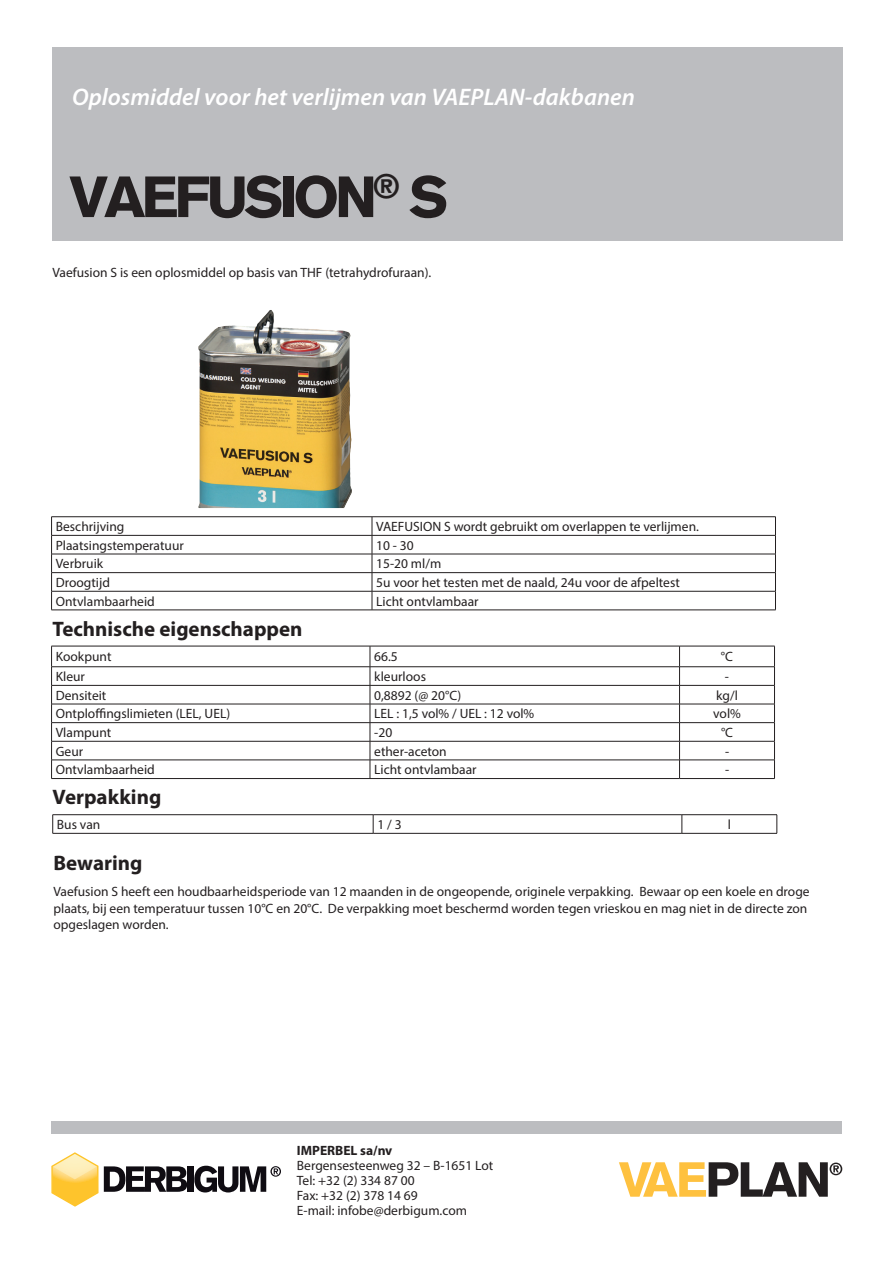
<style>
.page{position:relative;width:893px;height:1263px;background:#fff}
.page>*{position:absolute;margin:0;border:0;box-sizing:border-box;transform-origin:0 0}
.t1{font:900 57px "Akzidenz Grotesk";letter-spacing:-.07em;color:#231f20}
.t2{font:italic 600 24px "Myriad Pro";color:#fff}
.t3{font:700 21px "Myriad Pro";color:#231f20}
.t4{font:13.5px/15px "Myriad Pro";color:#231f20}
.t5{font:700 13.5px "Myriad Pro";color:#231f20}
</style>
<div class="page">
<div style="left:52px;top:47px;width:790px;height:193px;background:#bcbdc0"></div>
<div style="left:52px;top:1122px;width:790px;height:12px;background:#bcbdc0"></div>
<img style="left:198px;top:310px;width:154px;height:198px">
<svg style="left:52px;top:647px;width:722px;height:131px"></svg>
<hr style="left:51px;top:646px;width:319px;height:1px;background:#231f20">
<hr style="left:370px;top:646px;width:309px;height:1px;background:#231f20">
<hr style="left:679px;top:646px;width:96px;height:1px;background:#231f20">
<hr style="left:51px;top:666px;width:319px;height:1px;background:#231f20">
<hr style="left:370px;top:666px;width:309px;height:1px;background:#231f20">
<hr style="left:679px;top:666px;width:96px;height:1px;background:#231f20">
<hr style="left:51px;top:685px;width:319px;height:1px;background:#231f20">
<hr style="left:370px;top:685px;width:309px;height:1px;background:#231f20">
<hr style="left:679px;top:685px;width:96px;height:1px;background:#231f20">
<hr style="left:51px;top:704px;width:319px;height:1px;background:#231f20">
<hr style="left:370px;top:704px;width:309px;height:1px;background:#231f20">
<hr style="left:679px;top:704px;width:96px;height:1px;background:#231f20">
<hr style="left:51px;top:722px;width:319px;height:1px;background:#231f20">
<hr style="left:370px;top:722px;width:309px;height:1px;background:#231f20">
<hr style="left:679px;top:722px;width:96px;height:1px;background:#231f20">
<hr style="left:51px;top:741px;width:319px;height:1px;background:#231f20">
<hr style="left:370px;top:741px;width:309px;height:1px;background:#231f20">
<hr style="left:679px;top:741px;width:96px;height:1px;background:#231f20">
<hr style="left:51px;top:760px;width:319px;height:1px;background:#231f20">
<svg style="left:51px;top:646px;width:1px;height:132px"></svg>
<hr style="left:370px;top:760px;width:309px;height:1px;background:#231f20">
<svg style="left:370px;top:646px;width:1px;height:132px"></svg>
<hr style="left:679px;top:760px;width:96px;height:1px;background:#231f20">
<svg style="left:679px;top:646px;width:1px;height:132px"></svg>
<svg style="left:774px;top:646px;width:1px;height:132px"></svg>
<hr style="left:51px;top:778px;width:319px;height:1px;background:#231f20">
<hr style="left:370px;top:778px;width:309px;height:1px;background:#231f20">
<hr style="left:679px;top:778px;width:96px;height:1px;background:#231f20">
<svg style="left:51px;top:1152px;width:136px;height:55px"></svg>
<div style="left:188px;top:1166px;width:6px;height:26px;background:#0f0c12"></div>
<svg style="left:194px;top:1166px;width:87px;height:26px"></svg>
<svg style="left:619px;top:1162px;width:223px;height:35px"></svg>
<svg style="left:52px;top:517px;width:723px;height:93px"></svg>
<hr style="left:51px;top:516px;width:321px;height:1px;background:#231f20">
<hr style="left:372px;top:516px;width:404px;height:1px;background:#231f20">
<hr style="left:51px;top:535px;width:321px;height:1px;background:#231f20">
<hr style="left:372px;top:535px;width:404px;height:1px;background:#231f20">
<hr style="left:51px;top:554px;width:321px;height:1px;background:#231f20">
<hr style="left:372px;top:554px;width:404px;height:1px;background:#231f20">
<hr style="left:51px;top:572px;width:321px;height:1px;background:#231f20">
<hr style="left:372px;top:572px;width:404px;height:1px;background:#231f20">
<hr style="left:51px;top:591px;width:321px;height:1px;background:#231f20">
<svg style="left:51px;top:517px;width:1px;height:93px"></svg>
<hr style="left:372px;top:591px;width:404px;height:1px;background:#231f20">
<svg style="left:372px;top:517px;width:1px;height:93px"></svg>
<svg style="left:775px;top:517px;width:1px;height:93px"></svg>
<hr style="left:51px;top:610px;width:321px;height:1px;background:#231f20">
<hr style="left:372px;top:610px;width:404px;height:1px;background:#231f20">
<hr style="left:53px;top:814px;width:320px;height:1px;background:#231f20">
<hr style="left:373px;top:814px;width:309px;height:1px;background:#231f20">
<hr style="left:682px;top:814px;width:95px;height:1px;background:#231f20">
<svg style="left:52px;top:815px;width:726px;height:18px"></svg>
<hr style="left:53px;top:833px;width:320px;height:1px;background:#231f20">
<hr style="left:373px;top:833px;width:309px;height:1px;background:#231f20">
<hr style="left:682px;top:833px;width:95px;height:1px;background:#231f20">
<h2 class="t2" style="left:72px;top:81px;width:564px">Oplosmiddel voor het verlijmen van VAEPLAN-dakbanen</h2>
<h1 class="t1" style="left:69px;top:163px;width:381px">VAEFUSION<sup>®</sup> S</h1>
<p class="t4" style="left:53px;top:265px;width:380px">Vaefusion S is een oplosmiddel op basis van THF (tetrahydrofuraan).</p>
<p class="t4" style="left:56px;top:519px;width:70px">Beschrijving</p>
<p class="t4" style="left:376px;top:519px;width:324px">VAEFUSION S wordt gebruikt om overlappen te verlijmen.</p>
<p class="t4" style="left:56px;top:537px;width:130px">Plaatsingstemperatuur</p>
<p class="t4" style="left:376px;top:537px;width:39px">10 - 30</p>
<p class="t4" style="left:56px;top:556px;width:49px">Verbruik</p>
<p class="t4" style="left:376px;top:556px;width:67px">15-20 ml/m</p>
<p class="t4" style="left:56px;top:575px;width:56px">Droogtijd</p>
<p class="t4" style="left:376px;top:575px;width:305px">5u voor het testen met de naald, 24u voor de afpeltest</p>
<p class="t4" style="left:56px;top:593px;width:100px">Ontvlambaarheid</p>
<p class="t4" style="left:376px;top:593px;width:104px">Licht ontvlambaar</p>
<h3 class="t3" style="left:53px;top:615px;width:252px">Technische eigenschappen</h3>
<p class="t4" style="left:56px;top:649px;width:57px">Kookpunt</p>
<p class="t4" style="left:374px;top:649px;width:25px">66.5</p>
<p class="t4" style="left:721px;top:649px;width:14px">°C</p>
<p class="t4" style="left:56px;top:669px;width:31px">Kleur</p>
<p class="t4" style="left:374px;top:669px;width:53px">kleurloos</p>
<p class="t4" style="left:725px;top:669px;width:6px">-</p>
<p class="t4" style="left:56px;top:687px;width:52px">Densiteit</p>
<p class="t4" style="left:374px;top:687px;width:88px">0,8892 (@ 20°C)</p>
<p class="t4" style="left:716px;top:687px;width:23px">kg/l</p>
<p class="t4" style="left:56px;top:706px;width:176px">Ontploffingslimieten (LEL, UEL)</p>
<p class="t4" style="left:374px;top:706px;width:162px">LEL : 1,5 vol% / UEL : 12 vol%</p>
<p class="t4" style="left:713px;top:706px;width:29px">vol%</p>
<p class="t4" style="left:56px;top:725px;width:57px">Vlampunt</p>
<p class="t4" style="left:374px;top:725px;width:19px">-20</p>
<p class="t4" style="left:721px;top:725px;width:14px">°C</p>
<p class="t4" style="left:56px;top:743px;width:29px">Geur</p>
<p class="t4" style="left:374px;top:743px;width:74px">ether-aceton</p>
<p class="t4" style="left:725px;top:743px;width:6px">-</p>
<p class="t4" style="left:56px;top:762px;width:100px">Ontvlambaarheid</p>
<p class="t4" style="left:374px;top:762px;width:104px">Licht ontvlambaar</p>
<p class="t4" style="left:725px;top:762px;width:6px">-</p>
<h3 class="t3" style="left:53px;top:783px;width:110px">Verpakking</h3>
<p class="t4" style="left:57px;top:817px;width:45px">Bus van</p>
<p class="t4" style="left:377px;top:817px;width:26px">1 / 3</p>
<p class="t4" style="left:728px;top:817px;width:5px">l</p>
<h3 class="t3" style="left:53px;top:850px;width:90px">Bewaring</h3>
<p class="t4" style="left:53px;top:883px;width:758px;line-height:16.2px">Vaefusion S heeft een houdbaarheidsperiode van 12 maanden in de ongeopende, originele verpakking. Bewaar op een koele en droge plaats, bij een temperatuur tussen 10°C en 20°C. De verpakking moet beschermd worden tegen vrieskou en mag niet in de directe zon opgeslagen worden.</p>
<p class="t5" style="left:297px;top:1141px;width:97px">IMPERBEL sa/nv</p>
<p class="t4" style="left:297px;top:1157px;width:198px">Bergensesteenweg 32 – B-1651 Lot<br>Tel: +32 (2) 334 87 00<br>Fax: +32 (2) 378 14 69<br>E-mail: infobe@derbigum.com</p>
</div>
